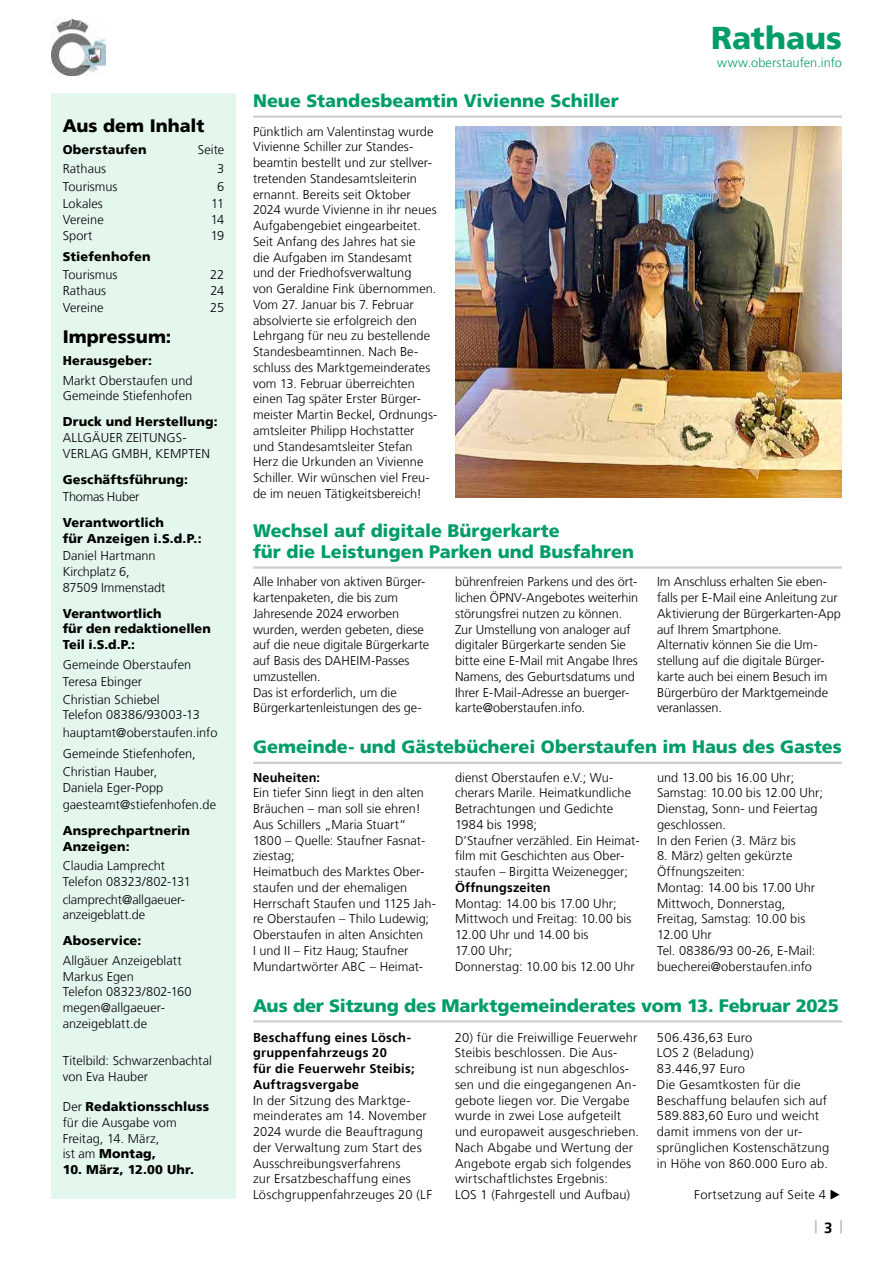
<style>
.page{position:relative;width:893px;height:1263px;background:#fff}
.page>*{position:absolute;margin:0;border:0;box-sizing:border-box;transform-origin:0 0}
.t1{font:900 31.5px "Frutiger LT";letter-spacing:-.005em;color:#009d69}
.t2{font:900 18px/21px "Frutiger LT";letter-spacing:-.005em;color:#009d69}
.t3{font:900 18px "Frutiger LT";color:#000}
.t4{font:700 15px "Frutiger LT";color:#000}
.t5{font:300 12.75px/15.8px "Frutiger LT";letter-spacing:.005em;color:#000}
.t6{font:900 12.75px/15.8px "Frutiger LT";letter-spacing:.015em;color:#000}
.t7{font:700 12.75px/15.8px "Frutiger LT";letter-spacing:.02em;color:#000}
.t8{font:300 12.75px "Frutiger LT";letter-spacing:.005em;color:#009d69}
.t9{font:300 12.75px "Frutiger LT";letter-spacing:-.02em;color:#000}
.s1{font-weight:900}
</style>
<div class="page">
<svg style="left:815px;top:1220px;width:1px;height:13px"></svg>
<svg style="left:840px;top:1220px;width:2px;height:13px"></svg>
<img style="left:51px;top:20px;width:54px;height:55px">
<div style="left:51px;top:94px;width:185px;height:1105px;background:#e4f7ec"></div>
<hr style="left:253px;top:116px;width:589px;height:2px;background:#cecfcf">
<img style="left:455px;top:126px;width:387px;height:372px">
<hr style="left:253px;top:566px;width:589px;height:3px;background:#cecfcf">
<hr style="left:253px;top:762px;width:589px;height:2px;background:#cecfcf">
<hr style="left:253px;top:1020px;width:589px;height:2px;background:#cecfcf">
<h2 class="t3" style="left:63px;top:115px;width:143px">Aus dem Inhalt</h2>
<p class="t6" style="left:63px;top:141px;width:86px">Oberstaufen</p>
<p class="t5" style="left:198px;top:142px;width:28px">Seite</p>
<p class="t5" style="left:63px;top:161px;width:45px">Rathaus</p>
<p class="t5" style="left:217px;top:161px;width:9px">3</p>
<p class="t5" style="left:63px;top:179px;width:56px">Tourismus</p>
<p class="t5" style="left:217px;top:179px;width:9px">6</p>
<p class="t5" style="left:63px;top:196px;width:42px">Lokales</p>
<p class="t5" style="left:211px;top:196px;width:15px">11</p>
<p class="t5" style="left:63px;top:212px;width:42px">Vereine</p>
<p class="t5" style="left:211px;top:212px;width:15px">14</p>
<p class="t5" style="left:63px;top:228px;width:31px">Sport</p>
<p class="t5" style="left:211px;top:228px;width:15px">19</p>
<p class="t6" style="left:63px;top:249px;width:89px">Stiefenhofen</p>
<p class="t5" style="left:63px;top:267px;width:56px">Tourismus</p>
<p class="t5" style="left:210px;top:267px;width:16px">22</p>
<p class="t5" style="left:63px;top:282px;width:45px">Rathaus</p>
<p class="t5" style="left:210px;top:282px;width:15px">24</p>
<p class="t5" style="left:63px;top:300px;width:42px">Vereine</p>
<p class="t5" style="left:210px;top:300px;width:15px">25</p>
<h2 class="t3" style="left:63px;top:326px;width:110px">Impressum:</h2>
<p class="t6" style="left:63px;top:353px;width:91px">Herausgeber:</p>
<p class="t5" style="left:63px;top:372px;width:131px">Markt Oberstaufen und<br>Gemeinde Stiefenhofen</p>
<p class="t6" style="left:63px;top:414px;width:156px">Druck und Herstellung:</p>
<p class="t5" style="left:63px;top:430px;width:149px">ALLGÄUER ZEITUNGS-<br>VERLAG GMBH, KEMPTEN</p>
<p class="t6" style="left:63px;top:472px;width:127px">Geschäftsführung:</p>
<p class="t9" style="left:63px;top:489px;width:78px">Thomas Huber</p>
<p class="t6" style="left:63px;top:514px;width:140px">Verantwortlich<br>für Anzeigen i.S.d.P.:</p>
<p class="t5" style="left:63px;top:548px;width:104px">Daniel Hartmann<br>Kirchplatz 6,<br>87509 Immenstadt</p>
<p class="t6" style="left:63px;top:605px;width:150px">Verantwortlich<br>für den redaktionellen<br>Teil i.S.d.P.:</p>
<p class="t5" style="left:63px;top:656px;width:130px;line-height:17.4px">Gemeinde Oberstaufen<br>Teresa Ebinger<br>Christian Schiebel</p>
<p class="t5" style="left:63px;top:706px;width:156px;line-height:17.4px">Telefon 08386/93003-13 hauptamt@oberstaufen.info</p>
<p class="t5" style="left:63px;top:745px;width:134px;line-height:17.4px">Gemeinde Stiefenhofen,<br>Christian Hauber,</p>
<p class="t5" style="left:63px;top:779px;width:155px;line-height:17.4px">Daniela Eger-Popp gaesteamt@stiefenhofen.de</p>
<p class="t6" style="left:63px;top:823px;width:129px">Ansprechpartnerin<br>Anzeigen:</p>
<p class="t5" style="left:63px;top:858px;width:130px">Claudia Lamprecht<br>Telefon 08323/802-131</p>
<p class="t5" style="left:63px;top:891px;width:123px">clamprecht@allgaeuer&shy;anzeigeblatt.de</p>
<p class="t6" style="left:63px;top:933px;width:80px">Aboservice:</p>
<p class="t5" style="left:63px;top:953px;width:130px">Allgäuer Anzeigeblatt<br>Markus Egen<br>Telefon 08323/802-160 megen@allgaeuer&shy;anzeigeblatt.de</p>
<p class="t5" style="left:63px;top:1053px;width:151px">Titelbild: Schwarzenbachtal von Eva Hauber</p>
<p class="t5" style="left:63px;top:1099px;width:148px">Der <span class="s1">Redaktionsschluss </span>für die Ausgabe vom<br>Freitag, 14. März,<br>ist am <span class="s1">Montag,</span></p>
<p class="t6" style="left:63px;top:1162px;width:133px">10. März, 12.00 Uhr.</p>
<h1 class="t1" style="left:711px;top:19px;width:132px">Rathaus</h1>
<p class="t8" style="left:717px;top:56px;width:126px">www.oberstaufen.info</p>
<h2 class="t2" style="left:253px;top:90px;width:367px">Neue Standesbeamtin Vivienne Schiller</h2>
<p class="t5" style="left:253px;top:123px;width:186px">Pünktlich am Valentinstag wurde<br>Vivienne Schiller zur Standes&shy;beamtin bestellt und zur stellver&shy;tretenden Standesamtsleiterin ernannt. Bereits seit Oktober<br>2024 wurde Vivienne in ihr neues<br>Aufgabengebiet eingearbeitet.<br>Seit Anfang des Jahres hat sie<br>die Aufgaben im Standesamt<br>und der Friedhofsverwaltung<br>von Geraldine Fink übernommen.<br>Vom 27. Januar bis 7. Februar absolvierte sie erfolgreich den<br>Lehrgang für neu zu bestellende<br>Standesbeamtinnen. Nach Be&shy;schluss des Marktgemeinderates vom 13. Februar überreichten einen Tag später Erster Bürger&shy;meister Martin Beckel, Ordnungs&shy;amtsleiter Philipp Hochstatter und Standesamtsleiter Stefan<br>Herz die Urkunden an Vivienne<br>Schiller. Wir wünschen viel Freu&shy;de im neuen Tätigkeitsbereich!</p>
<h2 class="t2" style="left:253px;top:520px;width:383px">Wechsel auf digitale Bürgerkarte<br>für die Leistungen Parken und Busfahren</h2>
<p class="t5" style="left:253px;top:574px;width:178px">Alle Inhaber von aktiven Bürger&shy;kartenpaketen, die bis zum<br>Jahresende 2024 erworben wurden, werden gebeten, diese auf die neue digitale Bürgerkarte auf Basis des DAHEIM-Passes umzustellen.<br>Das ist erforderlich, um die<br>Bürgerkartenleistungen des ge-</p>
<p class="t5" style="left:455px;top:574px;width:185px">bührenfreien Parkens und des ört&shy;lichen ÖPNV-Angebotes weiterhin störungsfrei nutzen zu können.<br>Zur Umstellung von analoger auf digitaler Bürgerkarte senden Sie bitte eine E-Mail mit Angabe Ihres<br>Namens, des Geburtsdatums und<br>Ihrer E-Mail-Adresse an buerger&shy;karte@oberstaufen.info.</p>
<p class="t5" style="left:657px;top:574px;width:186px">Im Anschluss erhalten Sie eben&shy;falls per E-Mail eine Anleitung zur<br>Aktivierung der Bürgerkarten-App auf Ihrem Smartphone.<br>Alternativ können Sie die Um&shy;stellung auf die digitale Bürger&shy;karte auch bei einem Besuch im<br>Bürgerbüro der Marktgemeinde veranlassen.</p>
<h2 class="t2" style="left:253px;top:736px;width:590px">Gemeinde- und Gästebücherei Oberstaufen im Haus des Gastes</h2>
<p class="t7" style="left:253px;top:769px;width:69px">Neuheiten:</p>
<p class="t5" style="left:253px;top:785px;width:184px">Ein tiefer Sinn liegt in den alten<br>Bräuchen – man soll sie ehren!<br>Aus Schillers „Maria Stuart“<br>1800 – Quelle: Staufner Fasnat&shy;ziestag;<br>Heimatbuch des Marktes Ober&shy;staufen und der ehemaligen<br>Herrschaft Staufen und 1125 Jah&shy;re Oberstaufen – Thilo Ludewig;<br>Oberstaufen in alten Ansichten<br>I und II – Fitz Haug; Staufner<br>Mundartwörter ABC – Heimat-</p>
<p class="t5" style="left:455px;top:769px;width:186px">dienst Oberstaufen e.V.; Wu&shy;cherars Marile. Heimatkundliche<br>Betrachtungen und Gedichte<br>1984 bis 1998;<br>D’Staufner verzähled. Ein Heimat&shy;film mit Geschichten aus Ober&shy;staufen – Birgitta Weizenegger;</p>
<p class="t7" style="left:455px;top:880px;width:97px">Öffnungszeiten</p>
<p class="t5" style="left:455px;top:895px;width:181px">Montag: 14.00 bis 17.00 Uhr;<br>Mittwoch und Freitag: 10.00 bis<br>12.00 Uhr und 14.00 bis<br>17.00 Uhr;<br>Donnerstag: 10.00 bis 12.00 Uhr</p>
<p class="t5" style="left:657px;top:769px;width:167px">und 13.00 bis 16.00 Uhr;<br>Samstag: 10.00 bis 12.00 Uhr;<br>Dienstag, Sonn- und Feiertag geschlossen.<br>In den Ferien (3. März bis</p>
<p class="t5" style="left:657px;top:848px;width:160px">8. März) gelten gekürzte<br>Öffnungszeiten:<br>Montag: 14.00 bis 17.00 Uhr<br>Mittwoch, Donnerstag,<br>Freitag, Samstag: 10.00 bis<br>12.00 Uhr<br>Tel. 08386/93 00-26, E-Mail: buecherei@oberstaufen.info</p>
<h2 class="t2" style="left:253px;top:995px;width:587px">Aus der Sitzung des Marktgemeinderates vom 13. Februar 2025</h2>
<p class="t7" style="left:253px;top:1029px;width:163px">Beschaffung eines Lösch&shy;gruppenfahrzeugs 20<br>für die Feuerwehr Steibis;<br>Auftragsvergabe</p>
<p class="t5" style="left:253px;top:1092px;width:181px">In der Sitzung des Marktge&shy;meinderates am 14. November<br>2024 wurde die Beauftragung der Verwaltung zum Start des<br>Ausschreibungsverfahrens<br>zur Ersatzbeschaffung eines<br>Löschgruppenfahrzeuges 20 (LF</p>
<p class="t5" style="left:455px;top:1029px;width:186px">20) für die Freiwillige Feuerwehr<br>Steibis beschlossen. Die Aus&shy;schreibung ist nun abgeschlos&shy;sen und die eingegangenen An&shy;gebote liegen vor. Die Vergabe wurde in zwei Lose aufgeteilt und europaweit ausgeschrieben.<br>Nach Abgabe und Wertung der<br>Angebote ergab sich folgendes wirtschaftlichstes Ergebnis:<br>LOS 1 (Fahrgestell und Aufbau)</p>
<p class="t5" style="left:657px;top:1029px;width:174px">506.436,63 Euro<br>LOS 2 (Beladung)<br>83.446,97 Euro<br>Die Gesamtkosten für die<br>Beschaffung belaufen sich auf<br>589.883,60 Euro und weicht damit immens von der ur&shy;sprünglichen Kostenschätzung in Höhe von 860.000 Euro ab.</p>
<p class="t5" style="left:694px;top:1187px;width:148px">Fortsetzung auf Seite 4 ▶</p>
<p class="t4" style="left:824px;top:1218px;width:10px">3</p>
</div>
